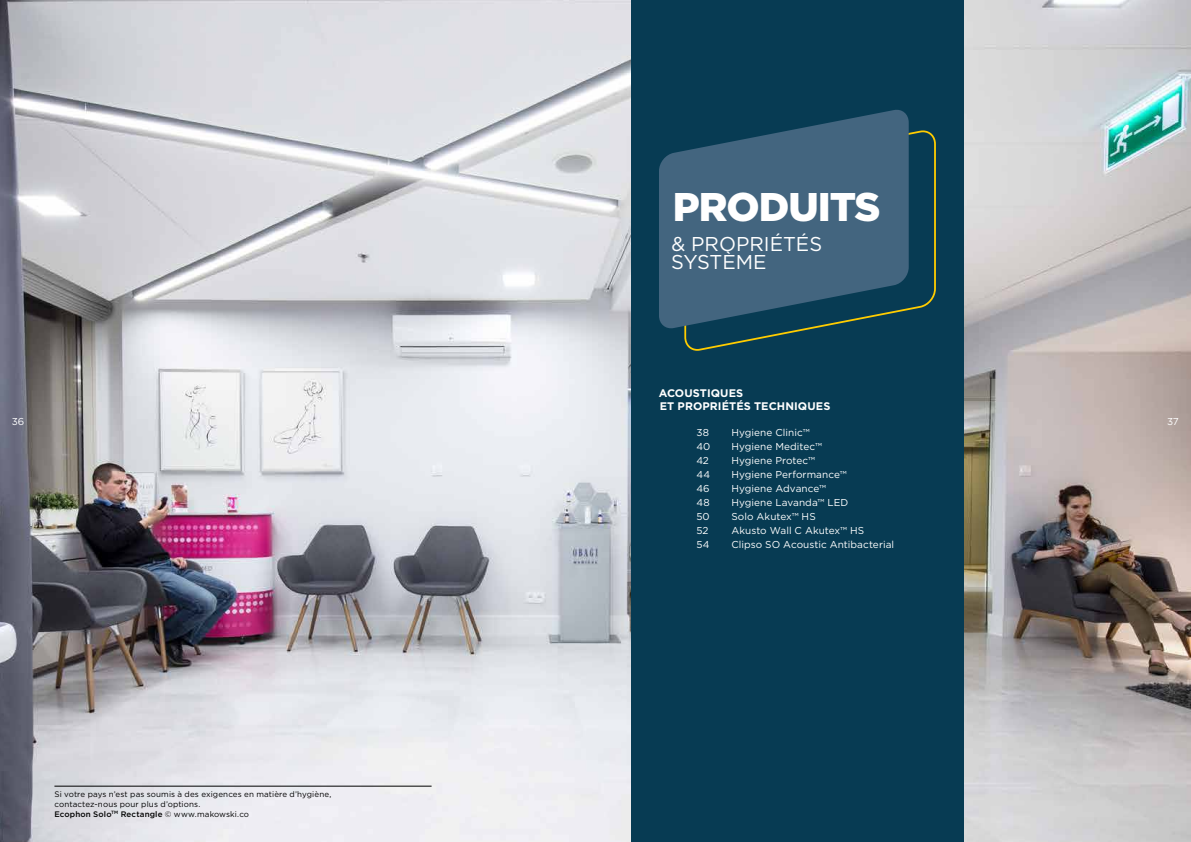
<style>
.page{position:relative;width:1191px;height:842px;background:#fff}
.page>*{position:absolute;margin:0;border:0;box-sizing:border-box;transform-origin:0 0}
.t1{font:900 40px "Gotham";letter-spacing:-.025em;color:#fff}
.t2{font:20px/18px "Gotham";color:#fff}
.t3{font:700 11px/13.2px "Gotham";letter-spacing:.01em;color:#fff}
.t4{font:10px "Gotham";letter-spacing:.005em;color:#fff}
.t5{font:8px/10px "Gotham";letter-spacing:.015em;color:#000}
.s1{font-weight:500}
</style>
<div class="page">
<img style="left:0;top:0;width:1191px;height:842px">
<div style="left:631px;top:0;width:332px;height:842px;background:#073b53"></div>
<svg style="left:684px;top:130px;width:252px;height:221px"></svg>
<svg style="left:659px;top:110px;width:249px;height:220px;fill:#43657f"></svg>
<hr style="left:54px;top:786px;width:377px;height:1px;background:#000">
<h1 class="t1" style="left:673px;top:179px;width:209px">PRODUITS</h1>
<h2 class="t2" style="left:671px;top:234px;width:152px">&amp; PROPRIÉTÉS<br>SYSTÈME</h2>
<p class="t3" style="left:658px;top:386px;width:173px">ACOUSTIQUES<br>ET PROPRIÉTÉS TECHNIQUES</p>
<p class="t4" style="left:696px;top:426px;width:14px">38</p>
<p class="t4" style="left:731px;top:426px;width:80px">Hygiene Clinic™</p>
<p class="t4" style="left:696px;top:440px;width:16px">40</p>
<p class="t4" style="left:731px;top:440px;width:92px">Hygiene Meditec™</p>
<p class="t4" style="left:696px;top:454px;width:14px">42</p>
<p class="t4" style="left:731px;top:454px;width:85px">Hygiene Protec™</p>
<p class="t4" style="left:696px;top:468px;width:15px">44</p>
<p class="t4" style="left:731px;top:468px;width:117px">Hygiene Performance™</p>
<p class="t4" style="left:696px;top:482px;width:15px">46</p>
<p class="t4" style="left:731px;top:482px;width:96px">Hygiene Advance™</p>
<p class="t4" style="left:696px;top:496px;width:15px">48</p>
<p class="t4" style="left:731px;top:496px;width:118px">Hygiene Lavanda™ LED</p>
<p class="t4" style="left:696px;top:510px;width:15px">50</p>
<p class="t4" style="left:731px;top:510px;width:86px">Solo Akutex™ HS</p>
<p class="t4" style="left:696px;top:524px;width:14px">52</p>
<p class="t4" style="left:731px;top:524px;width:134px">Akusto Wall C Akutex™ HS</p>
<p class="t4" style="left:696px;top:538px;width:15px">54</p>
<p class="t4" style="left:731px;top:538px;width:164px">Clipso SO Acoustic Antibacterial</p>
<p class="t4" style="left:12px;top:415px;width:14px">36</p>
<p class="t4" style="left:1167px;top:415px;width:13px">37</p>
<p class="t5" style="left:54px;top:789px;width:278px">Si votre pays n’est pas soumis à des exigences en matière d’hygiène, contactez-nous pour plus d’options.<br><span class="s1">Ecophon Solo</span><sup>TM</sup> <span class="s1">Rectangle</span> © www.makowski.co</p>
</div>
